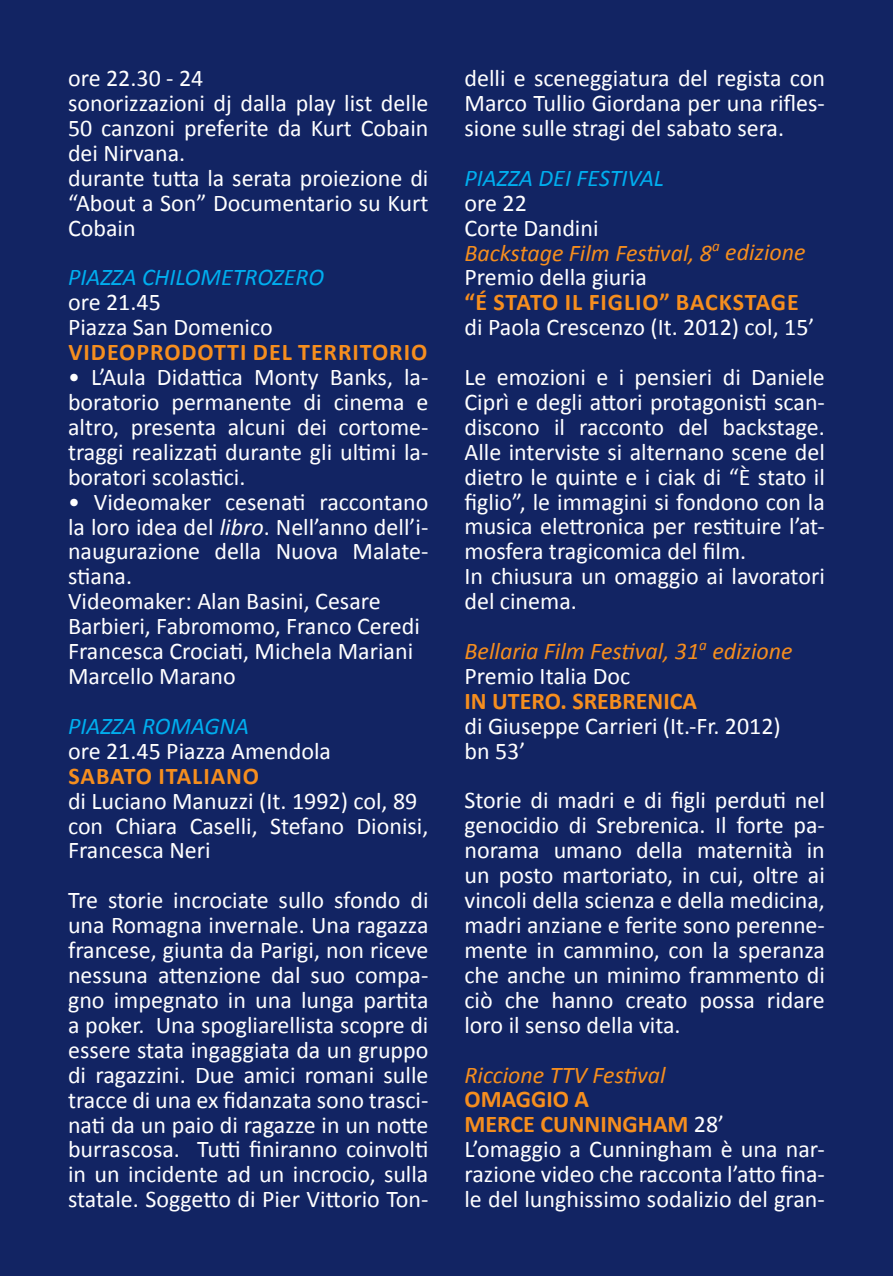
<style>
.page{position:relative;width:893px;height:1276px;background:#122463}
.page>*{position:absolute;margin:0;border:0;box-sizing:border-box;transform-origin:0 0}
.t1{font:24px/24.9px "Calibri";color:#fff}
.t2{font:italic 24px/24.9px "Calibri";color:#f68e1e}
.t3{font:700 24px "Calibri";color:#f68e1e}
.t4{font:italic 24px "Calibri";color:#00aeef}
.t5{font:700 24px "Calibri";letter-spacing:.04em;color:#f68e1e}
.s1{font-style:italic}
.s2{font-style:italic;color:#f68e1e}
.s3{font-style:normal;color:#fff}
.s4{font-weight:700;color:#f68e1e}
</style>
<div class="page">
<p class="t1" style="left:68px;top:66px;width:362px">ore 22.30 - 24<br>sonorizzazioni dj dalla play list delle<br>50 canzoni preferite da Kurt Cobain dei Nirvana.<br>durante tutta la serata proiezione di “About a Son” Documentario su Kurt<br>Cobain</p>
<p class="t4" style="left:68px;top:261px;width:258px">PIAZZA CHILOMETROZERO</p>
<p class="t1" style="left:68px;top:290px;width:206px">ore 21.45<br>Piazza San Domenico</p>
<p class="t3" style="left:69px;top:337px;width:30px">VIDEOPRODOTTI</p>
<p class="t3" style="left:253px;top:337px;width:14px">DEL</p>
<p class="t3" style="left:298px;top:337px;width:14px">TERRITORIO</p>
<p class="t1" style="left:68px;top:365px;width:362px;text-align:justify">• L’Aula Didattica Monty Banks, la&shy;boratorio permanente di cinema e altro, presenta alcuni dei cortome&shy;traggi realizzati durante gli ultimi la&shy;boratori scolastici.</p>
<p class="t1" style="left:68px;top:489px;width:362px">• Videomaker cesenati raccontano la loro idea del <span class="s1">libro</span>. Nell’anno dell’i&shy;naugurazione della Nuova Malate&shy;stiana.<br>Videomaker: Alan Basini, Cesare<br>Barbieri, Fabromomo, Franco Ceredi<br>Francesca Crociati, Michela Mariani<br>Marcello Marano</p>
<p class="t4" style="left:68px;top:709px;width:182px">PIAZZA ROMAGNA</p>
<p class="t1" style="left:68px;top:738px;width:264px">ore 21.45 Piazza Amendola</p>
<p class="t3" style="left:69px;top:760px;width:28px">SABATO</p>
<p class="t3" style="left:159px;top:760px;width:14px">ITALIANO</p>
<p class="t1" style="left:68px;top:788px;width:362px">di Luciano Manuzzi (It. 1992) col, 89 con Chiara Caselli, Stefano Dionisi,<br>Francesca Neri</p>
<p class="t1" style="left:68px;top:888px;width:362px;text-align:justify">Tre storie incrociate sullo sfondo di una Romagna invernale. Una ragazza francese, giunta da Parigi, non riceve nessuna attenzione dal suo compa&shy;gno impegnato in una lunga partita a poker. Una spogliarellista scopre di essere stata ingaggiata da un gruppo di ragazzini. Due amici romani sulle tracce di una ex fidanzata sono trasci&shy;nati da un paio di ragazze in un notte burrascosa. Tutti finiranno coinvolti in un incidente ad un incrocio, sulla statale. Soggetto di Pier Vittorio Ton-</p>
<p class="t1" style="left:464px;top:66px;width:362px;text-align:justify">delli e sceneggiatura del regista con Marco Tullio Giordana per una rifles&shy;sione sulle stragi del sabato sera.</p>
<p class="t4" style="left:464px;top:162px;width:201px">PIAZZA DEI FESTIVAL</p>
<p class="t1" style="left:464px;top:191px;width:343px">ore 22<br>Corte Dandini<br><span class="s2">Backstage Film Festival, 8</span><sup>a</sup> <span class="s2">edizione<br></span>Premio della giuria</p>
<p class="t5" style="left:464px;top:287px;width:226px">“É STATO IL FIGLIO” BACKSTAGE</p>
<p class="t1" style="left:464px;top:302px;width:362px;line-height:49.8px">di Paola Crescenzo (It. 2012) col, 15’<br>Le emozioni e i pensieri di Daniele</p>
<p class="t1" style="left:464px;top:389px;width:362px">Ciprì e degli attori protagonisti scan&shy;discono il racconto del backstage.<br>Alle interviste si alternano scene del dietro le quinte e i ciak di “È stato il figlio”, le immagini si fondono con la musica elettronica per restituire l’at&shy;mosfera tragicomica del film.<br>In chiusura un omaggio ai lavoratori del cinema.</p>
<p class="t2" style="left:464px;top:637px;width:330px">Bellaria Film Festival, 31<sup>a</sup> edizione<br><span class="s3">Premio Italia Doc</span></p>
<p class="t3" style="left:464px;top:685px;width:234px">IN UTERO. SREBRENICA</p>
<p class="t1" style="left:464px;top:713px;width:318px">di Giuseppe Carrieri (It.-Fr. 2012) bn 53’</p>
<p class="t1" style="left:464px;top:788px;width:362px;text-align:justify">Storie di madri e di figli perduti nel genocidio di Srebrenica. Il forte pa&shy;norama umano della maternità in un posto martoriato, in cui, oltre ai vincoli della scienza e della medicina, madri anziane e ferite sono perenne&shy;mente in cammino, con la speranza che anche un minimo frammento di ciò che hanno creato possa ridare loro il senso della vita.</p>
<p class="t2" style="left:464px;top:1061px;width:203px">Riccione TTV Festival</p>
<p class="t1" style="left:464px;top:1087px;width:362px"><span class="s4">OMAGGIO A<br>MERCE CUNNINGHAM</span> 28’<br>L’omaggio a Cunningham è una nar&shy;razione video che racconta l’atto fina&shy;le del lunghissimo sodalizio del gran-</p>
</div>
